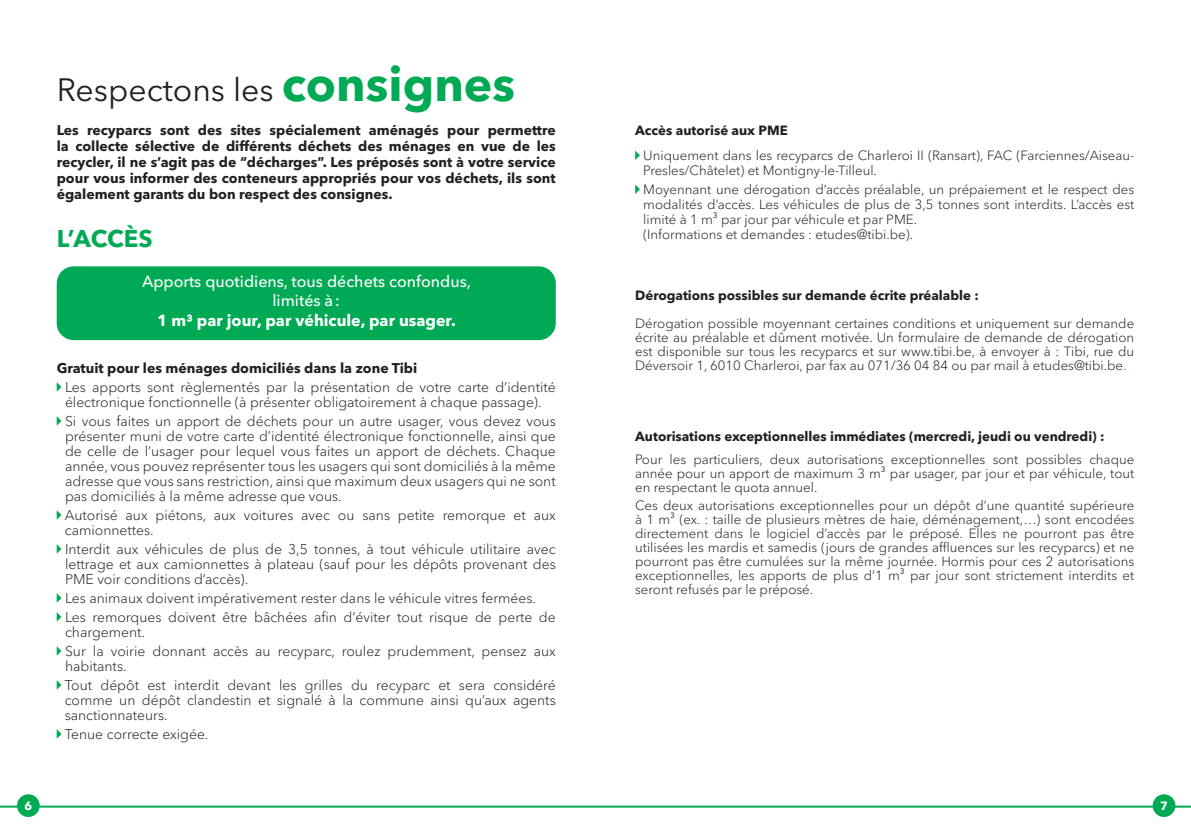
<style>
.page{position:relative;width:1191px;height:834px;background:#fff}
.page>*{position:absolute;margin:0;border:0;box-sizing:border-box;transform-origin:0 0}
.t1{font:32px "Avenir Next LT Pro";color:#231f20}
.t2{font:700 24px "Avenir Next LT Pro";letter-spacing:-.005em;color:#00aa54}
.t3{font:500 16px/19.2px "Avenir Next LT Pro";color:#fff;text-align:center}
.t4{font:700 16px "Avenir Next LT Pro";color:#fff}
.t5{font:300 14px/15px "Avenir Next LT Pro";color:#231f20}
.t6{font:700 14px/16px "Avenir Next LT Pro";color:#231f20;text-align:justify}
.t7{font:300 13.4px/14px "Avenir Next LT Pro";color:#231f20;text-align:justify}
.t8{font:700 13.4px "Avenir Next LT Pro";color:#231f20}
.t9{font:700 12px "Avenir Next LT Pro";color:#fff}
.s1{font-weight:700;font-size:48px;color:#00aa54}
.s2{color:#ee1d23}
</style>
<div class="page">
<svg style="left:57px;top:382px;width:4px;height:9px"></svg>
<svg style="left:57px;top:416px;width:4px;height:9px"></svg>
<svg style="left:57px;top:510px;width:4px;height:9px"></svg>
<svg style="left:57px;top:544px;width:4px;height:9px"></svg>
<svg style="left:57px;top:593px;width:4px;height:9px"></svg>
<svg style="left:57px;top:612px;width:4px;height:9px"></svg>
<svg style="left:57px;top:646px;width:4px;height:9px"></svg>
<svg style="left:57px;top:680px;width:4px;height:9px"></svg>
<svg style="left:57px;top:729px;width:4px;height:9px"></svg>
<svg style="left:635px;top:150px;width:5px;height:10px"></svg>
<svg style="left:635px;top:184px;width:5px;height:10px"></svg>
<div style="left:57px;top:266px;width:499px;height:74px;background:#00aa54;border-radius:17px"></div>
<hr style="left:0;top:805px;width:1191px;height:2px;background:#00aa54">
<div style="left:17px;top:794px;width:23px;height:22px;background:#00aa54;border-radius:50%"></div>
<div style="left:1152px;top:794px;width:23px;height:22px;background:#00aa54;border-radius:50%"></div>
<h1 class="t1" style="left:57px;top:71px;width:460px">Respectons les <span class="s1">consignes</span></h1>
<p class="t6" style="left:57px;top:122px;width:500px">Les recyparcs sont des sites spécialement aménagés pour permettre la collecte sélective de différents déchets des ménages en vue de les recycler, il ne s’agit pas de “décharges”. Les préposés sont à votre service pour vous informer des conteneurs appropriés pour vos déchets, ils sont également garants du bon respect des consignes.</p>
<h2 class="t2" style="left:57px;top:224px;width:97px">L’ACCÈS</h2>
<p class="t3" style="left:142px;top:272px;width:330px">Apports quotidiens, tous déchets confondus, limités à:</p>
<p class="t4" style="left:157px;top:310px;width:300px">1 m³ par jour, par véhicule, par usager.</p>
<p class="t6" style="left:57px;top:359px;width:362px">Gratuit pour les ménages domiciliés dans la zone Tibi</p>
<p class="t5" style="left:65px;top:379px;width:492px">Les apports sont règlementés par la présentation de votre carte d’identité électronique fonctionnelle (à présenter obligatoirement à chaque passage).</p>
<p class="t5" style="left:65px;top:413px;width:492px;text-align:justify">Si vous faites un apport de déchets pour un autre usager, vous devez vous présenter muni de votre carte d’identité électronique fonctionnelle, ainsi que de celle de l’usager pour lequel vous faites un apport de déchets. Chaque année, vous pouvez représenter tous les usagers qui sont domiciliés à la même adresse que vous sans restriction, ainsi que maximum deux usagers qui ne sont pas domiciliés à la même adresse que vous.</p>
<p class="t5" style="left:65px;top:507px;width:492px">Autorisé aux piétons, aux voitures avec ou sans petite remorque et aux camionnettes.</p>
<p class="t5" style="left:65px;top:541px;width:492px;text-align:justify">Interdit aux véhicules de plus de 3,5 tonnes, à tout véhicule utilitaire avec lettrage et aux camionnettes à plateau (sauf pour les dépôts provenant des PME voir conditions d’accès).</p>
<p class="t5" style="left:65px;top:588px;width:492px;line-height:19px">Les animaux doivent impérativement rester dans le véhicule vitres fermées.<br>Les remorques doivent être bâchées afin d’éviter tout risque de perte de</p>
<p class="t5" style="left:65px;top:622px;width:492px;line-height:19px">chargement.<br>Sur la voirie donnant accès au recyparc, roulez prudemment, pensez aux</p>
<p class="t5" style="left:65px;top:656px;width:492px;line-height:19px">habitants.<br>Tout dépôt est interdit devant les grilles du recyparc et sera considéré</p>
<p class="t5" style="left:65px;top:692px;width:492px">comme un dépôt clandestin et signalé à la commune ainsi qu’aux agents sanctionnateurs.</p>
<p class="t5" style="left:65px;top:726px;width:145px">Tenue correcte exigée.</p>
<p class="t8" style="left:635px;top:122px;width:154px">Accès autorisé aux PME</p>
<p class="t7" style="left:643px;top:148px;width:492px;line-height:15px">Uniquement dans les recyparcs de Charleroi II (Ransart), FAC (Farciennes/Aiseau-<br>Presles/Châtelet) et Montigny-le-Tilleul.</p>
<p class="t7" style="left:643px;top:182px;width:492px;line-height:15px;text-align:left">Moyennant une dérogation d’accès préalable, un prépaiement et le respect des modalités d’accès. Les véhicules de plus de 3,5 tonnes sont interdits. L’accès est limité à 1 m³ par jour par véhicule et par PME.<br>(Informations et demandes : etudes@tibi.be).</p>
<p class="t8" style="left:635px;top:287px;width:345px">Dérogations possibles sur demande écrite préalable :</p>
<p class="t7" style="left:635px;top:316px;width:500px">Dérogation possible moyennant certaines conditions et uniquement sur demande écrite au préalable et dûment motivée. Un formulaire de demande de dérogation est disponible sur tous les recyparcs et sur www.tibi.be, à envoyer à : Tibi, rue du Déversoir 1, 6010 Charleroi, par fax au 071/36 04 84 ou par mail à etudes@tibi.be<span class="s2">.</span></p>
<p class="t8" style="left:635px;top:427px;width:471px">Autorisations exceptionnelles immédiates (mercredi, jeudi ou vendredi) :</p>
<p class="t7" style="left:635px;top:452px;width:500px">Pour les particuliers, deux autorisations exceptionnelles sont possibles chaque année pour un apport de maximum 3 m³ par usager, par jour et par véhicule, tout en respectant le quota annuel.</p>
<p class="t7" style="left:635px;top:498px;width:500px">Ces deux autorisations exceptionnelles pour un dépôt d’une quantité supérieure à 1 m³ (ex. : taille de plusieurs mètres de haie, déménagement,…) sont encodées directement dans le logiciel d’accès par le préposé. Elles ne pourront pas être utilisées les mardis et samedis (jours de grandes affluences sur les recyparcs) et ne pourront pas être cumulées sur la même journée. Hormis pour ces 2 autorisations exceptionnelles, les apports de plus d’1 m³ par jour sont strictement interdits et seront refusés par le préposé.</p>
<p class="t9" style="left:24px;top:798px;width:9px">6</p>
<p class="t9" style="left:1160px;top:798px;width:9px">7</p>
</div>
